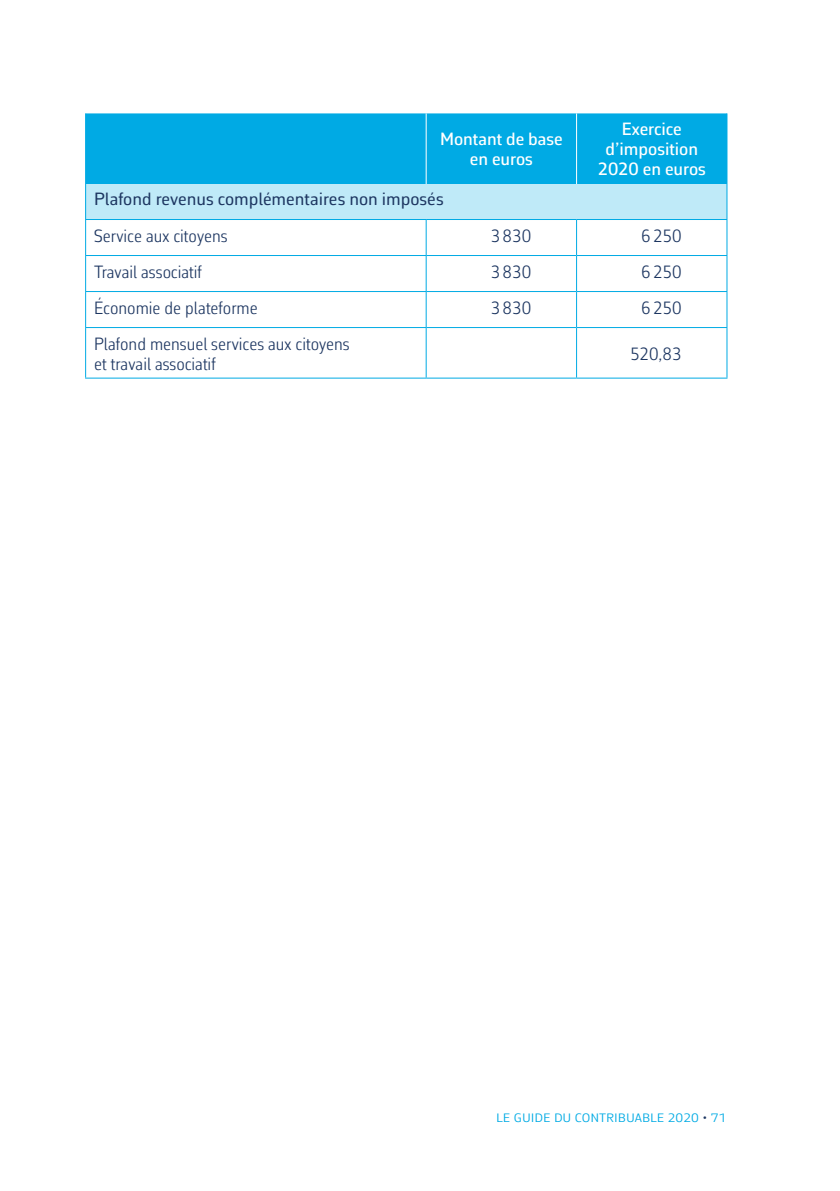
<style>
.page{position:relative;width:840px;height:1191px;background:#fff}
.page>*{position:absolute;margin:0;border:0;box-sizing:border-box;transform-origin:0 0}
.t1{font:300 18px/20px "Corbeau Con Pro";color:#1d3661}
.t2{font:500 18px/20px "Corbeau Pro";color:#fff;text-align:center}
.t3{font:18px "Corbeau Pro";color:#1d3661}
.t4{font:300 16px "Corbeau Pro";color:#00aae4}
.s1{color:#1d3661}
</style>
<div class="page">
<div style="left:86px;top:113px;width:640px;height:71px;background:#00aae4"></div>
<div style="left:86px;top:184px;width:640px;height:35px;background:#bfeaf8"></div>
<hr style="left:425px;top:220px;width:1px;height:35px;background:#00aae4">
<hr style="left:575px;top:220px;width:1px;height:35px;background:#00aae4">
<hr style="left:425px;top:256px;width:1px;height:35px;background:#00aae4">
<hr style="left:575px;top:256px;width:1px;height:35px;background:#00aae4">
<hr style="left:425px;top:292px;width:1px;height:35px;background:#00aae4">
<hr style="left:575px;top:292px;width:1px;height:35px;background:#00aae4">
<hr style="left:425px;top:328px;width:1px;height:49px;background:#00aae4">
<hr style="left:575px;top:328px;width:1px;height:49px;background:#00aae4">
<hr style="left:85px;top:220px;width:1px;height:35px;background:#00aae4">
<hr style="left:726px;top:220px;width:1px;height:35px;background:#00aae4">
<hr style="left:85px;top:256px;width:1px;height:35px;background:#00aae4">
<hr style="left:726px;top:256px;width:1px;height:35px;background:#00aae4">
<hr style="left:85px;top:292px;width:1px;height:35px;background:#00aae4">
<hr style="left:726px;top:292px;width:1px;height:35px;background:#00aae4">
<hr style="left:85px;top:328px;width:1px;height:49px;background:#00aae4">
<hr style="left:726px;top:328px;width:1px;height:49px;background:#00aae4">
<hr style="left:85px;top:113px;width:1px;height:71px;background:#00aae4">
<hr style="left:726px;top:113px;width:1px;height:71px;background:#00aae4">
<hr style="left:425px;top:113px;width:1px;height:71px;background:#fff">
<hr style="left:575px;top:113px;width:1px;height:71px;background:#fff">
<hr style="left:85px;top:184px;width:1px;height:35px;background:#00aae4">
<hr style="left:726px;top:184px;width:1px;height:35px;background:#00aae4">
<hr style="left:85px;top:255px;width:341px;height:1px;background:#00aae4">
<hr style="left:426px;top:255px;width:150px;height:1px;background:#00aae4">
<hr style="left:576px;top:255px;width:151px;height:1px;background:#00aae4">
<hr style="left:85px;top:291px;width:341px;height:1px;background:#00aae4">
<hr style="left:426px;top:291px;width:150px;height:1px;background:#00aae4">
<hr style="left:576px;top:291px;width:151px;height:1px;background:#00aae4">
<hr style="left:85px;top:327px;width:341px;height:1px;background:#00aae4">
<hr style="left:426px;top:327px;width:150px;height:1px;background:#00aae4">
<hr style="left:576px;top:327px;width:151px;height:1px;background:#00aae4">
<hr style="left:85px;top:377px;width:341px;height:1px;background:#00aae4">
<hr style="left:426px;top:377px;width:150px;height:1px;background:#00aae4">
<hr style="left:576px;top:377px;width:151px;height:1px;background:#00aae4">
<hr style="left:85px;top:219px;width:341px;height:1px;background:#00aae4">
<hr style="left:426px;top:219px;width:150px;height:1px;background:#00aae4">
<hr style="left:576px;top:219px;width:151px;height:1px;background:#00aae4">
<p class="t2" style="left:440px;top:129px;width:124px">Montant de base en euros</p>
<p class="t2" style="left:597px;top:119px;width:110px">Exercice d’imposition<br>2020 en euros</p>
<p class="t3" style="left:94px;top:187px;width:351px">Plafond revenus complémentaires non imposés</p>
<p class="t1" style="left:94px;top:225px;width:135px">Service aux citoyens</p>
<p class="t1" style="left:490px;top:225px;width:42px">3830</p>
<p class="t1" style="left:641px;top:225px;width:42px">6250</p>
<p class="t1" style="left:94px;top:261px;width:109px">Travail associatif</p>
<p class="t1" style="left:490px;top:261px;width:42px">3830</p>
<p class="t1" style="left:641px;top:261px;width:42px">6250</p>
<p class="t1" style="left:94px;top:297px;width:165px">Économie de plateforme</p>
<p class="t1" style="left:490px;top:297px;width:42px">3830</p>
<p class="t1" style="left:641px;top:297px;width:42px">6250</p>
<p class="t1" style="left:94px;top:333px;width:257px">Plafond mensuel services aux citoyens et travail associatif</p>
<p class="t1" style="left:629px;top:343px;width:53px">520,83</p>
<p class="t4" style="left:496px;top:1105px;width:232px">le guide du contribuable 2020 <span class="s1">•</span> 71</p>
</div>
